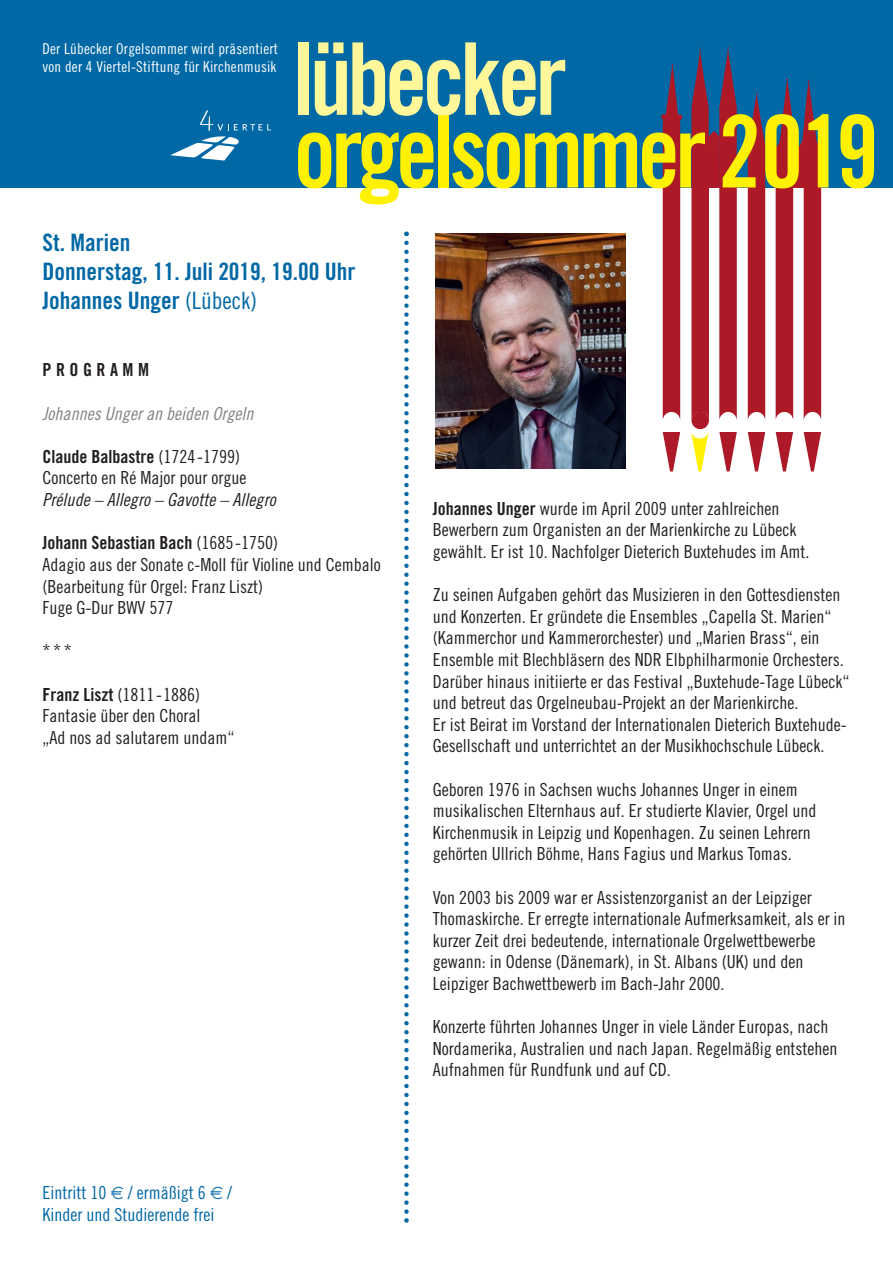
<style>
.page{position:relative;width:893px;height:1263px;background:#fff}
.page>*{position:absolute;margin:0;border:0;box-sizing:border-box;transform-origin:0 0}
.t1{font:100.2px "Trade Gothic Bold Cond Twenty";letter-spacing:-.05em;color:#fff101;scale:.95 1}
.t2{font:100.2px "Trade Gothic Bold Cond Twenty";letter-spacing:-.05em;color:#fff79a;scale:.95 1}
.t3{font:24px/28.8px "Trade Gothic Bold Cond Twenty";color:#0068a5}
.t4{font:18px/21.6px "Trade Gothic Cond Eighteen";color:#231f20}
.t5{font:18px "Trade Gothic Bold Cond Twenty";color:#231f20}
.t6{font:18px/21.6px "Trade Gothic Cond Eighteen";color:#0068a5}
.t7{font:18px "Trade Gothic Cond Eighteen Obl";color:#231f20}
.t8{font:18px "Trade Gothic Cond Eighteen Obl";letter-spacing:.005em;color:#808285}
.t9{font:18px "Trade Gothic Bold Cond Twenty";letter-spacing:.25em;color:#231f20}
.t10{font:15px/18px "Trade Gothic Cond Eighteen";letter-spacing:.015em;color:#fff}
.s1{font-family:"Trade Gothic Cond Eighteen"}
.s2{font-family:"Trade Gothic Bold Cond Twenty"}
</style>
<div class="page">
<div style="left:0;top:0;width:893px;height:187px;background:#0068a5"></div>
<svg style="left:719px;top:432px;width:18px;height:39px"></svg>
<svg style="left:748px;top:432px;width:17px;height:39px"></svg>
<svg style="left:776px;top:432px;width:17px;height:39px"></svg>
<svg style="left:804px;top:432px;width:17px;height:39px"></svg>
<svg style="left:663px;top:432px;width:17px;height:39px"></svg>
<svg style="left:661px;top:62px;width:21px;height:358px"></svg>
<div style="left:691px;top:412px;width:18px;height:17px;background:#ad1926;border-radius:50%"></div>
<svg style="left:748px;top:92px;width:17px;height:327px"></svg>
<svg style="left:691px;top:46px;width:46px;height:375px"></svg>
<svg style="left:776px;top:77px;width:45px;height:344px"></svg>
<svg style="left:691px;top:432px;width:17px;height:39px"></svg>
<svg style="left:404px;top:232px;width:5px;height:991px"></svg>
<img style="left:435px;top:234px;width:190px;height:235px">
<svg style="left:170px;top:111px;width:101px;height:50px"></svg>
<p class="t10" style="left:43px;top:41px;width:237px">Der Lübecker Orgelsommer wird präsentiert von der 4 Viertel-Stiftung für Kirchenmusik</p>
<h1 class="t2" style="left:293px;top:42px;width:290px">lübecker</h1>
<h1 class="t1" style="left:293px;top:115px;width:617px">orgelsommer 2019</h1>
<h2 class="t3" style="left:43px;top:230px;width:315px">St. Marien<br>Donnerstag, 11. Juli 2019, 19.00 Uhr<br>Johannes Unger <span class="s1">(Lübeck)</span></h2>
<p class="t9" style="left:43px;top:363px;width:108px">PROGRAMM</p>
<p class="t8" style="left:43px;top:407px;width:213px">Johannes Unger an beiden Orgeln</p>
<p class="t5" style="left:43px;top:450px;width:199px">Claude Balbastre <span class="s1">(1724-1799)</span></p>
<p class="t4" style="left:43px;top:469px;width:205px">Concerto en Ré Major pour orgue</p>
<p class="t7" style="left:43px;top:493px;width:235px">Prélude – Allegro – Gavotte – Allegro</p>
<p class="t5" style="left:43px;top:536px;width:237px">Johann Sebastian Bach <span class="s1">(1685-1750)</span></p>
<p class="t4" style="left:43px;top:555px;width:340px">Adagio aus der Sonate c-Moll für Violine und Cembalo (Bearbeitung für Orgel: Franz Liszt)<br>Fuge G-Dur BWV 577</p>
<p class="t4" style="left:43px;top:641px;width:31px">***</p>
<p class="t4" style="left:43px;top:685px;width:193px"><span class="s2">Franz Liszt</span> (1811-1886)<br>Fantasie über den Choral<br>„Ad nos ad salutarem undam“</p>
<p class="t6" style="left:43px;top:1184px;width:191px">Eintritt 10 / ermäßigt 6 /<br>Kinder und Studierende frei</p>
<p class="t4" style="left:433px;top:499px;width:378px"><span class="s2">Johannes Unger</span> wurde im April 2009 unter zahlreichen<br>Bewerbern zum Organisten an der Marienkirche zu Lübeck gewählt. Er ist 10. Nachfolger Dieterich Buxtehudes im Amt.</p>
<p class="t4" style="left:433px;top:585px;width:418px">Zu seinen Aufgaben gehört das Musizieren in den Gottesdiensten und Konzerten. Er gründete die Ensembles „Capella St. Marien“ (Kammerchor und Kammerorchester) und „Marien Brass“, ein Ensemble mit Blechbläsern des NDR Elbphilharmonie Orchesters.<br>Darüber hinaus initiierte er das Festival „Buxtehude-Tage Lübeck“ und betreut das Orgelneubau-Projekt an der Marienkirche.<br>Er ist Beirat im Vorstand der Internationalen Dieterich Buxtehude-Gesellschaft und unterrichtet an der Musikhochschule Lübeck.</p>
<p class="t4" style="left:433px;top:780px;width:385px">Geboren 1976 in Sachsen wuchs Johannes Unger in einem musikalischen Elternhaus auf. Er studierte Klavier, Orgel und Kirchenmusik in Leipzig und Kopenhagen. Zu seinen Lehrern gehörten Ullrich Böhme, Hans Fagius und Markus Tomas.</p>
<p class="t4" style="left:433px;top:888px;width:414px">Von 2003 bis 2009 war er Assistenzorganist an der Leipziger Thomaskirche. Er erregte internationale Aufmerksamkeit, als er in kurzer Zeit drei bedeutende, internationale Orgelwettbewerbe gewann: in Odense (Dänemark), in St. Albans (UK) und den Leipziger Bachwettbewerb im Bach-Jahr 2000.</p>
<p class="t4" style="left:433px;top:1017px;width:406px">Konzerte führten Johannes Unger in viele Länder Europas, nach<br>Nordamerika, Australien und nach Japan. Regelmäßig entstehen<br>Aufnahmen für Rundfunk und auf CD.</p>
</div>
